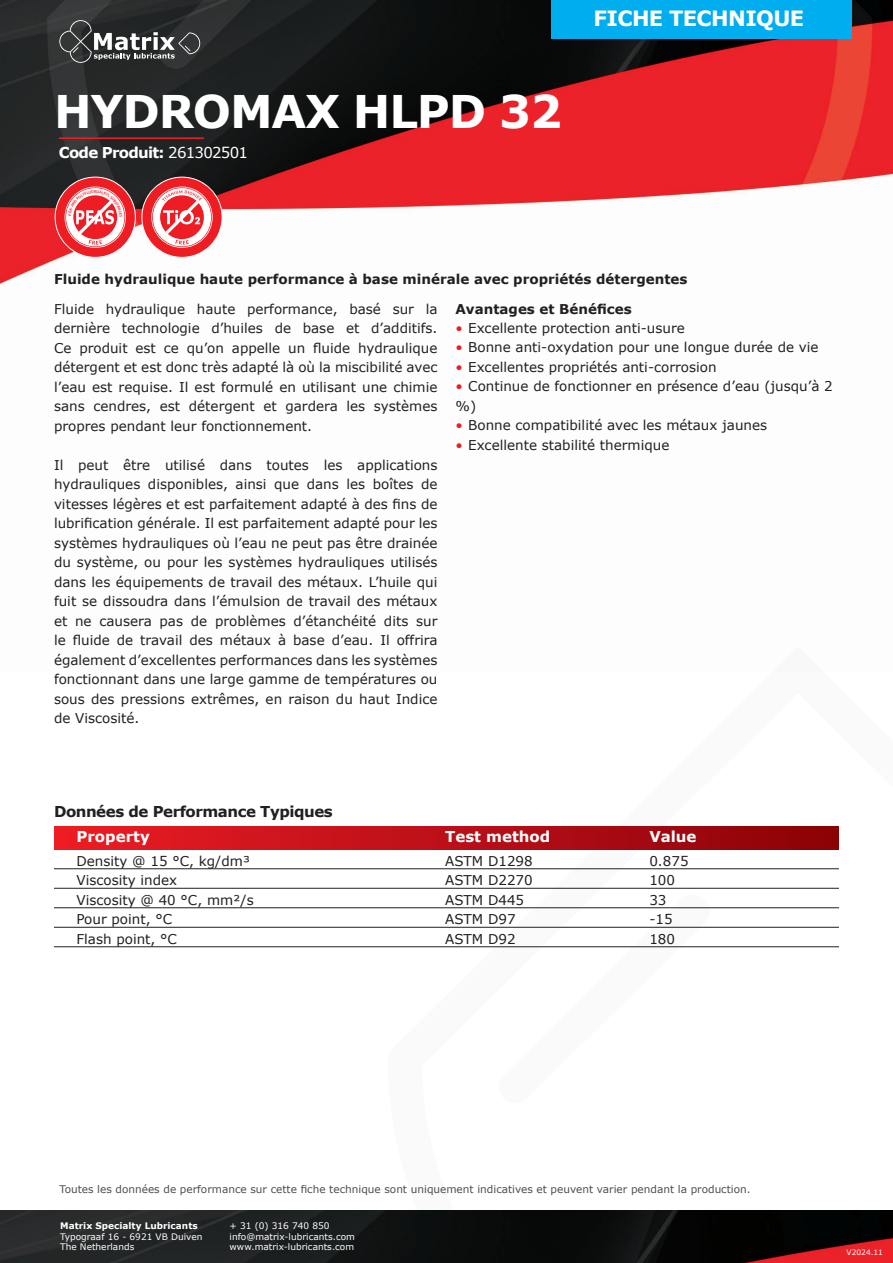
<style>
.page{position:relative;width:893px;height:1263px;background:#fff}
.page>*{position:absolute;margin:0;border:0;box-sizing:border-box;transform-origin:0 0}
.t1{font:700 45px "Verdana";letter-spacing:-.025em;color:#fff}
.t2{font:700 21px "Verdana";letter-spacing:-.03em;color:#fff}
.t3{font:700 15px "Verdana";letter-spacing:-.03em;color:#231f20}
.t4{font:700 15px "Verdana";color:#fff}
.t5{font:700 15px "Verdana";letter-spacing:-.05em;color:#fff}
.t6{font:13.5px/19.5px "Verdana";color:#231f20;text-align:justify}
.t7{font:700 13.5px "Verdana";color:#231f20}
.t8{font:10.5px "Verdana";color:#231f20}
.t9{font:9px/10.5px "Verdana";color:#fff}
.t10{font:700 9px "Verdana";color:#fff}
.t11{font:7.5px "Verdana";color:#fff}
.s1{font-weight:400}
.s2{color:#ee1d23}
</style>
<div class="page">
<img style="left:0;top:0;width:893px;height:284px">
<svg style="left:388px;top:849px;width:505px;height:362px"></svg>
<div style="left:551px;top:0;width:301px;height:38px;background:#00aeef"></div>
<svg style="left:59px;top:20px;width:141px;height:43px"></svg>
<img style="left:0;top:1211px;width:893px;height:52px">
<div style="left:54px;top:826px;width:785px;height:23px;background:linear-gradient(to right,#ec1d26,#8a0207)"></div>
<hr style="left:54px;top:868px;width:785px;height:1px;background:#231f20">
<hr style="left:54px;top:888px;width:785px;height:1px;background:#231f20">
<hr style="left:54px;top:907px;width:785px;height:1px;background:#231f20">
<hr style="left:54px;top:927px;width:785px;height:1px;background:#231f20">
<hr style="left:54px;top:946px;width:785px;height:1px;background:#231f20">
<hr style="left:59px;top:137px;width:145px;height:2px;background:#ee1d23">
<svg style="left:55px;top:177px;width:168px;height:81px"></svg>
<h1 class="t1" style="left:54px;top:83px;width:510px">HYDROMAX HLPD 32</h1>
<p class="t5" style="left:59px;top:143px;width:191px">Code Produit: <span class="s1">261302501</span></p>
<h2 class="t2" style="left:594px;top:5px;width:212px">FICHE TECHNIQUE</h2>
<p class="t7" style="left:54px;top:270px;width:635px">Fluide hydraulique haute performance à base minérale avec propriétés détergentes</p>
<p class="t6" style="left:54px;top:299px;width:385px">Fluide hydraulique haute performance, basé sur la dernière technologie d’huiles de base et d’additifs.<br>Ce produit est ce qu’on appelle un fluide hydraulique détergent et est donc très adapté là où la miscibilité avec l’eau est requise. Il est formulé en utilisant une chimie sans cendres, est détergent et gardera les systèmes propres pendant leur fonctionnement.</p>
<p class="t6" style="left:54px;top:455px;width:385px">Il peut être utilisé dans toutes les applications hydrauliques disponibles, ainsi que dans les boîtes de vitesses légères et est parfaitement adapté à des fins de lubrification générale. Il est parfaitement adapté pour les systèmes hydrauliques où l’eau ne peut pas être drainée du système, ou pour les systèmes hydrauliques utilisés dans les équipements de travail des métaux. L’huile qui fuit se dissoudra dans l’émulsion de travail des métaux et ne causera pas de problèmes d’étanchéité dits sur le fluide de travail des métaux à base d’eau. Il offrira également d’excellentes performances dans les systèmes fonctionnant dans une large gamme de températures ou sous des pressions extrêmes, en raison du haut Indice de Viscosité.</p>
<p class="t7" style="left:455px;top:300px;width:178px">Avantages et Bénéfices</p>
<p class="t6" style="left:455px;top:318px;width:231px"><span class="s2">•</span> Excellente protection anti-usure</p>
<p class="t6" style="left:455px;top:338px;width:365px"><span class="s2">•</span> Bonne anti-oxydation pour une longue durée de vie</p>
<p class="t6" style="left:455px;top:357px;width:263px"><span class="s2">•</span> Excellentes propriétés anti-corrosion</p>
<p class="t6" style="left:455px;top:377px;width:379px"><span class="s2">•</span> Continue de fonctionner en présence d’eau (jusqu’à 2 %)</p>
<p class="t6" style="left:455px;top:416px;width:313px"><span class="s2">•</span> Bonne compatibilité avec les métaux jaunes</p>
<p class="t6" style="left:455px;top:435px;width:215px"><span class="s2">•</span> Excellente stabilité thermique</p>
<p class="t3" style="left:54px;top:801px;width:280px">Données de Performance Typiques</p>
<p class="t4" style="left:76px;top:827px;width:75px">Property</p>
<p class="t4" style="left:445px;top:827px;width:107px">Test method</p>
<p class="t4" style="left:649px;top:827px;width:49px">Value</p>
<p class="t6" style="left:76px;top:851px;width:175px">Density @ 15 °C, kg/dm³</p>
<p class="t6" style="left:445px;top:851px;width:89px">ASTM D1298</p>
<p class="t6" style="left:649px;top:851px;width:41px">0.875</p>
<p class="t6" style="left:76px;top:871px;width:102px">Viscosity index</p>
<p class="t6" style="left:445px;top:871px;width:89px">ASTM D2270</p>
<p class="t6" style="left:649px;top:871px;width:27px">100</p>
<p class="t6" style="left:76px;top:890px;width:179px">Viscosity @ 40 °C, mm²/s</p>
<p class="t6" style="left:445px;top:890px;width:81px">ASTM D445</p>
<p class="t6" style="left:649px;top:890px;width:19px">33</p>
<p class="t6" style="left:76px;top:910px;width:97px">Pour point, °C</p>
<p class="t6" style="left:445px;top:910px;width:72px">ASTM D97</p>
<p class="t6" style="left:649px;top:910px;width:25px">-15</p>
<p class="t6" style="left:76px;top:929px;width:102px">Flash point, °C</p>
<p class="t6" style="left:445px;top:929px;width:72px">ASTM D92</p>
<p class="t6" style="left:649px;top:929px;width:27px">180</p>
<p class="t8" style="left:59px;top:1183px;width:693px">Toutes les données de performance sur cette fiche technique sont uniquement indicatives et peuvent varier pendant la production.</p>
<p class="t10" style="left:60px;top:1220px;width:139px">Matrix Specialty Lubricants</p>
<p class="t9" style="left:60px;top:1231px;width:144px">Typograaf 16 - 6921 VB Duiven<br>The Netherlands</p>
<p class="t9" style="left:230px;top:1221px;width:127px">+ 31 (0) 316 740 850 info@matrix-lubricants.com www.matrix-lubricants.com</p>
<p class="t11" style="left:847px;top:1247px;width:38px">V2024.11</p>
</div>
